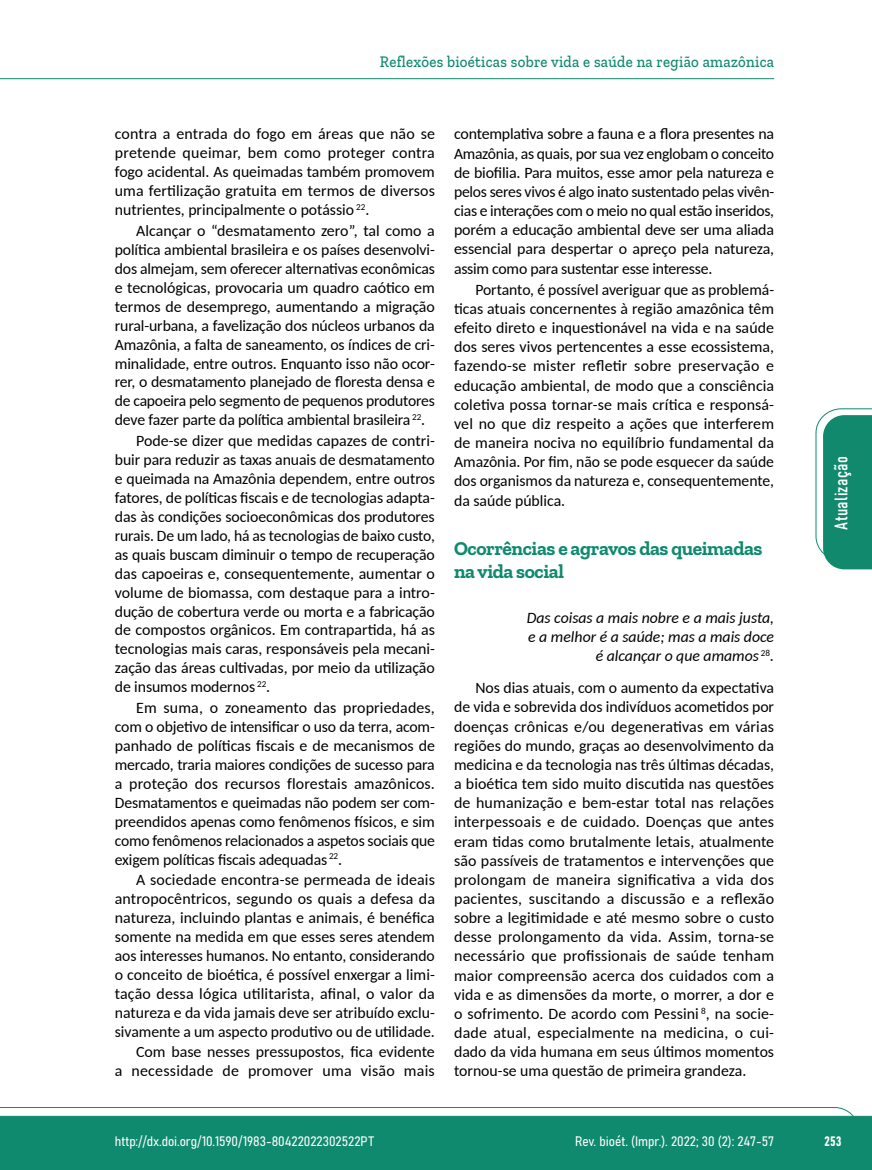
<style>
.page{position:relative;width:872px;height:1170px;background:#fff}
.page>*{position:absolute;margin:0;border:0;box-sizing:border-box;transform-origin:0 0}
.t1{font:700 19.5px/23.7px "Zilla Slab";letter-spacing:-.02em;color:#108a6e}
.t2{font:18px "Bahnschrift";letter-spacing:.02em;color:#fff}
.t3{font:500 16.5px "Zilla Slab";letter-spacing:.02em;color:#108a6e;scale:.9 1}
.t4{font:15.75px/18.9px "Carlito";color:#000;text-align:justify}
.t5{font:italic 15.75px/19.2px "Carlito";color:#000;text-align:right}
.t6{font:13.5px "Bahnschrift";color:#fff}
</style>
<div class="page">
<svg style="left:0;top:1107px;width:859px;height:62px;background:#2e9880"></svg>
<hr style="left:0;top:78px;width:774px;height:1px;background:#108a6e">
<svg style="left:815px;top:408px;width:57px;height:161px"></svg>
<p class="t3" style="left:380px;top:53px;width:439px">Reflexões bioéticas sobre vida e saúde na região amazônica</p>
<p class="t4" style="left:115px;top:124px;width:322px">contra a entrada do fogo em áreas que não se pretende queimar, bem como proteger contra fogo acidental. As queimadas também promovem uma fertilização gratuita em termos de diversos nutrientes, principalmente o potássio <sup>22</sup>.</p>
<p class="t4" style="left:115px;top:220px;width:321px;text-indent:21px">Alcançar o “desmatamento zero”, tal como a política ambiental brasileira e os países desenvolvi&shy;dos almejam, sem oferecer alternativas econômicas e tecnológicas, provocaria um quadro caótico em termos de desemprego, aumentando a migração rural-urbana, a favelização dos núcleos urbanos da Amazônia, a falta de saneamento, os índices de cri&shy;minalidade, entre outros. Enquanto isso não ocor&shy;rer, o desmatamento planejado de floresta densa e de capoeira pelo segmento de pequenos produtores deve fazer parte da política ambiental brasileira <sup>22</sup>.</p>
<p class="t4" style="left:115px;top:430px;width:322px;text-indent:21px">Pode-se dizer que medidas capazes de contri&shy;buir para reduzir as taxas anuais de desmatamento e queimada na Amazônia dependem, entre outros fatores, de políticas fiscais e de tecnologias adapta&shy;das às condições socioeconômicas dos produtores rurais. De um lado, há as tecnologias de baixo custo, as quais buscam diminuir o tempo de recuperação das capoeiras e, consequentemente, aumentar o volume de biomassa, com destaque para a intro&shy;dução de cobertura verde ou morta e a fabricação de compostos orgânicos. Em contrapartida, há as tecnologias mais caras, responsáveis pela mecani&shy;zação das áreas cultivadas, por meio da utilização de insumos modernos <sup>22</sup>.</p>
<p class="t4" style="left:115px;top:697px;width:322px;text-indent:21px">Em suma, o zoneamento das propriedades, com o objetivo de intensificar o uso da terra, acom&shy;panhado de políticas fiscais e de mecanismos de mercado, traria maiores condições de sucesso para a proteção dos recursos florestais amazônicos.<br>Desmatamentos e queimadas não podem ser com&shy;preendidos apenas como fenômenos físicos, e sim como fenômenos relacionados a aspetos sociais que exigem políticas fiscais adequadas <sup>22</sup>.</p>
<p class="t4" style="left:115px;top:869px;width:322px;text-indent:21px">A sociedade encontra-se permeada de ideais antropocêntricos, segundo os quais a defesa da natureza, incluindo plantas e animais, é benéfica somente na medida em que esses seres atendem aos interesses humanos. No entanto, considerando o conceito de bioética, é possível enxergar a limi&shy;tação dessa lógica utilitarista, afinal, o valor da natureza e da vida jamais deve ser atribuído exclu&shy;sivamente a um aspecto produtivo ou de utilidade.</p>
<p class="t4" style="left:115px;top:1041px;width:321px;text-align:right">Com base nesses pressupostos, fica evidente<br>a necessidade de promover uma visão mais</p>
<p class="t4" style="left:454px;top:124px;width:322px">contemplativa sobre a fauna e a flora presentes na Amazônia, as quais, por sua vez englobam o conceito de biofilia. Para muitos, esse amor pela natureza e pelos seres vivos é algo inato sustentado pelas vivên&shy;cias e interações com o meio no qual estão inseridos, porém a educação ambiental deve ser uma aliada essencial para despertar o apreço pela natureza, assim como para sustentar esse interesse.</p>
<p class="t4" style="left:454px;top:279px;width:321px;text-indent:21px">Portanto, é possível averiguar que as problemá&shy;ticas atuais concernentes à região amazônica têm efeito direto e inquestionável na vida e na saúde dos seres vivos pertencentes a esse ecossistema, fazendo-se mister refletir sobre preservação e educação ambiental, de modo que a consciência coletiva possa tornar-se mais crítica e responsá&shy;vel no que diz respeito a ações que interferem de maneira nociva no equilíbrio fundamental da Amazônia. Por fim, não se pode esquecer da saúde dos organismos da natureza e, consequentemente, da saúde pública.</p>
<p class="t1" style="left:454px;top:536px;width:310px">Ocorrências e agravos das queimadas na vida social</p>
<p class="t5" style="left:527px;top:607px;width:249px">Das coisas a mais nobre e a mais justa, e a melhor é a saúde; mas a mais doce é alcançar o que amamos <sup>28</sup>.</p>
<p class="t4" style="left:454px;top:677px;width:322px;text-indent:21px">Nos dias atuais, com o aumento da expectativa de vida e sobrevida dos indivíduos acometidos por doenças crônicas e/ou degenerativas em várias regiões do mundo, graças ao desenvolvimento da medicina e da tecnologia nas três últimas décadas, a bioética tem sido muito discutida nas questões de humanização e bem-estar total nas relações interpessoais e de cuidado. Doenças que antes eram tidas como brutalmente letais, atualmente são passíveis de tratamentos e intervenções que prolongam de maneira significativa a vida dos pacientes, suscitando a discussão e a reflexão sobre a legitimidade e até mesmo sobre o custo desse prolongamento da vida. Assim, torna-se necessário que profissionais de saúde tenham maior compreensão acerca dos cuidados com a vida e as dimensões da morte, o morrer, a dor e o sofrimento. De acordo com Pessini <sup>8</sup>, na socie&shy;dade atual, especialmente na medicina, o cui&shy;dado da vida humana em seus últimos momentos tornou-se uma questão de primeira grandeza.</p>
<p class="t2" style="left:827px;top:529px;width:75px;rotate:-90deg">Atualização</p>
<p class="t6" style="left:115px;top:1131px;width:261px">http://dx.doi.org/10.1590/1983-80422022302522PT</p>
<p class="t6" style="left:575px;top:1131px;width:200px">Rev. bioét. (Impr.). 2022; 30 (2): 247-57</p>
<p class="t6" style="left:824px;top:1130px;width:19px">253</p>
</div>
